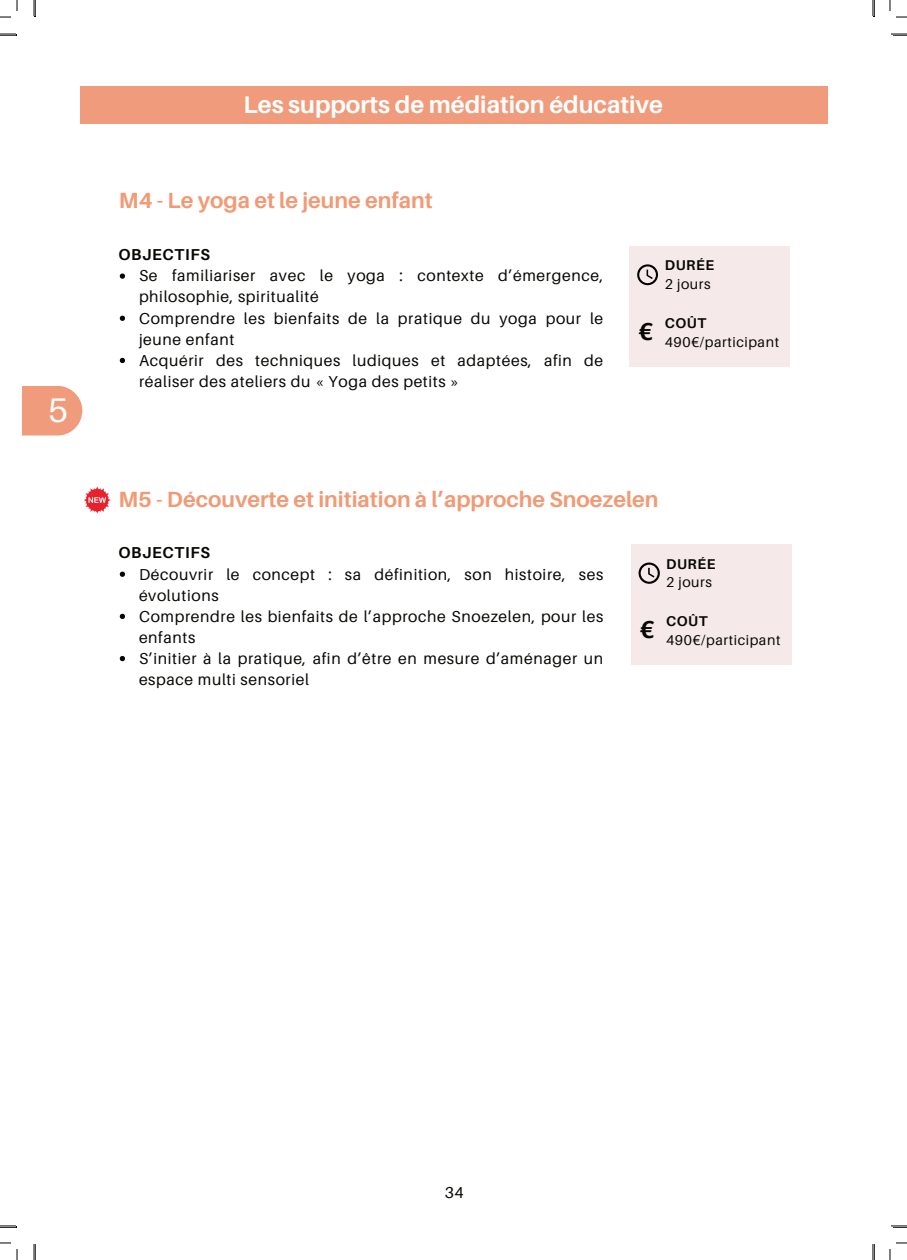
<style>
.page{position:relative;width:907px;height:1260px;background:#fff}
.page>*{position:absolute;margin:0;border:0;box-sizing:border-box;transform-origin:0 0}
.t1{font:34px "Aileron";color:#fff}
.t2{font:700 24.4px "Aileron";color:#080704}
.t3{font:700 24px "Aileron";color:#fff}
.t4{font:700 22px "Aileron";color:#f19a76}
.t5{font:15.8px/21px "Aileron";letter-spacing:.04em;color:#080704}
.t6{font:700 15.8px "Aileron";letter-spacing:.04em;color:#080704}
.t7{font:14.2px "Aileron";letter-spacing:.04em;color:#080704}
.t8{font:700 14.2px "Aileron";letter-spacing:.04em;color:#080704}
</style>
<div class="page">
<svg style="left:120px;top:273px;width:5px;height:6px"></svg>
<svg style="left:120px;top:315px;width:5px;height:6px"></svg>
<svg style="left:120px;top:358px;width:5px;height:5px"></svg>
<div style="left:629px;top:246px;width:161px;height:121px;background:#f5eae9"></div>
<svg style="left:637px;top:264px;width:21px;height:21px"></svg>
<svg style="left:120px;top:571px;width:5px;height:5px"></svg>
<svg style="left:120px;top:613px;width:5px;height:6px"></svg>
<svg style="left:120px;top:655px;width:5px;height:6px"></svg>
<div style="left:630px;top:544px;width:161px;height:120px;background:#f5eae9"></div>
<svg style="left:638px;top:562px;width:21px;height:21px"></svg>
<div style="left:80px;top:86px;width:747px;height:38px;background:#f09b7c"></div>
<svg style="left:22px;top:386px;width:60px;height:49px;background:#f1a386"></svg>
<svg style="left:84px;top:486px;width:27px;height:27px"></svg>
<svg style="left:0;top:33px;width:17px;height:3px"></svg>
<svg style="left:891px;top:33px;width:16px;height:3px"></svg>
<svg style="left:0;top:1225px;width:17px;height:2px"></svg>
<svg style="left:891px;top:1225px;width:16px;height:2px"></svg>
<svg style="left:33px;top:0;width:3px;height:16px"></svg>
<svg style="left:33px;top:1244px;width:3px;height:15px"></svg>
<svg style="left:872px;top:0;width:3px;height:16px"></svg>
<svg style="left:872px;top:1244px;width:3px;height:15px"></svg>
<svg style="left:0;top:0;width:18px;height:18px"></svg>
<svg style="left:0;top:1242px;width:18px;height:17px"></svg>
<svg style="left:889px;top:0;width:18px;height:18px"></svg>
<svg style="left:889px;top:1242px;width:18px;height:17px"></svg>
<h1 class="t1" style="left:48px;top:391px;width:21px">5</h1>
<h3 class="t3" style="left:243px;top:91px;width:421px">Les supports de médiation éducative</h3>
<h3 class="t4" style="left:119px;top:187px;width:315px">M4 - Le yoga et le jeune enfant</h3>
<p class="t6" style="left:118px;top:246px;width:93px">OBJECTIFS</p>
<p class="t5" style="left:139px;top:265px;width:466px">Se familiariser avec le yoga : contexte d’émergence, philosophie, spiritualité<br>Comprendre les bienfaits de la pratique du yoga pour le jeune enfant<br>Acquérir des techniques ludiques et adaptées, afin de réaliser des ateliers du « Yoga des petits »</p>
<h2 class="t2" style="left:638px;top:317px;width:17px">€</h2>
<p class="t8" style="left:664px;top:257px;width:51px">DURÉE</p>
<p class="t7" style="left:664px;top:276px;width:47px">2 jours</p>
<p class="t8" style="left:664px;top:315px;width:43px">COÛT</p>
<p class="t7" style="left:664px;top:334px;width:116px">490€/participant</p>
<h3 class="t4" style="left:118px;top:487px;width:541px">M5 - Découverte et initiation à l’approche Snoezelen</h3>
<p class="t6" style="left:118px;top:544px;width:93px">OBJECTIFS</p>
<p class="t5" style="left:139px;top:563px;width:466px">Découvrir le concept : sa définition, son histoire, ses évolutions<br>Comprendre les bienfaits de l’approche Snoezelen, pour les enfants<br>S’initier à la pratique, afin d’être en mesure d’aménager un espace multi sensoriel</p>
<h2 class="t2" style="left:639px;top:615px;width:17px">€</h2>
<p class="t8" style="left:666px;top:555px;width:51px">DURÉE</p>
<p class="t7" style="left:666px;top:574px;width:47px">2 jours</p>
<p class="t8" style="left:666px;top:613px;width:43px">COÛT</p>
<p class="t7" style="left:666px;top:632px;width:116px">490€/participant</p>
<p class="t5" style="left:445px;top:1181px;width:20px">34</p>
</div>
